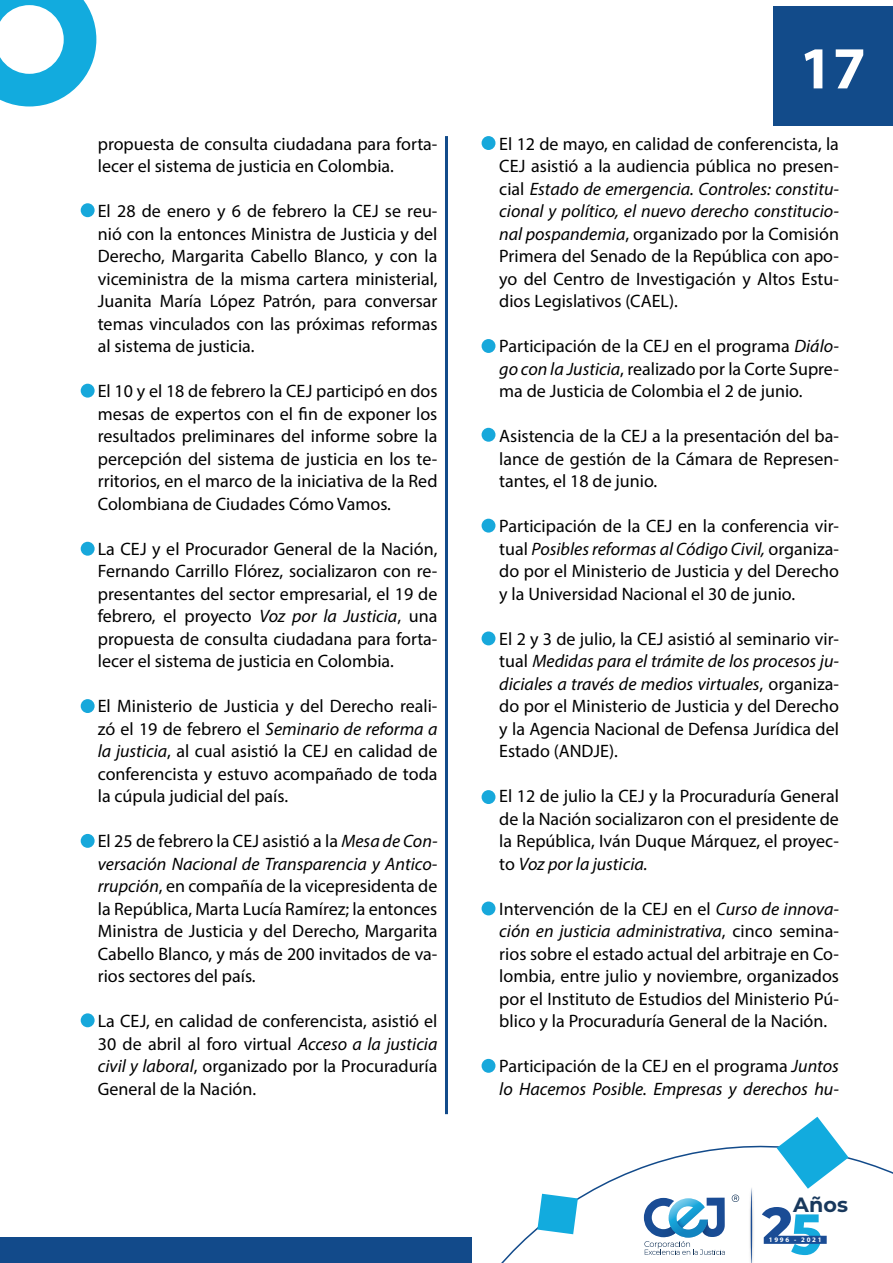
<style>
.page{position:relative;width:893px;height:1263px;background:#fff}
.page>*{position:absolute;margin:0;border:0;box-sizing:border-box;transform-origin:0 0}
.t1{font:700 60px "Myriad Pro";color:#fff}
.t2{font:700 20.7px "Montserrat";color:#18385c}
.t3{font:18px/22.5px "Myriad Pro";color:#000;text-align:justify}
.t4{font:italic 18px/22.5px "Myriad Pro";color:#000}
.t5{font:700 6.9px "Myriad Pro";letter-spacing:.25em;color:#fff}
.s1{font-style:italic}
.s2{font-style:normal}
</style>
<div class="page">
<div style="left:0;top:1237px;width:471px;height:26px;background:#124a8a"></div>
<svg style="left:445px;top:1114px;width:448px;height:149px"></svg>
<svg style="left:0;top:0;width:96px;height:106px"></svg>
<svg style="left:777px;top:1117px;width:72px;height:72px"></svg>
<svg style="left:537px;top:1194px;width:41px;height:40px"></svg>
<div style="left:773px;top:6px;width:120px;height:120px;background:#124b8a"></div>
<svg style="left:732px;top:1194px;width:7px;height:8px"></svg>
<svg style="left:644px;top:1197px;width:81px;height:58px"></svg>
<img style="left:748px;top:1184px;width:8px;height:79px">
<svg style="left:751px;top:1187px;width:1px;height:76px"></svg>
<svg style="left:762px;top:1207px;width:65px;height:48px"></svg>
<div style="left:81px;top:203px;width:14px;height:14px;background:#17a8db;border-radius:50%"></div>
<div style="left:482px;top:136px;width:13px;height:14px;background:#17a8db;border-radius:50%"></div>
<div style="left:482px;top:339px;width:13px;height:14px;background:#17a8db;border-radius:50%"></div>
<div style="left:482px;top:428px;width:13px;height:14px;background:#17a8db;border-radius:50%"></div>
<div style="left:482px;top:519px;width:13px;height:14px;background:#17a8db;border-radius:50%"></div>
<div style="left:482px;top:631px;width:13px;height:14px;background:#17a8db;border-radius:50%"></div>
<div style="left:482px;top:790px;width:13px;height:14px;background:#17a8db;border-radius:50%"></div>
<div style="left:482px;top:901px;width:13px;height:14px;background:#17a8db;border-radius:50%"></div>
<div style="left:482px;top:1059px;width:13px;height:14px;background:#17a8db;border-radius:50%"></div>
<div style="left:81px;top:384px;width:14px;height:14px;background:#17a8db;border-radius:50%"></div>
<div style="left:81px;top:542px;width:14px;height:14px;background:#17a8db;border-radius:50%"></div>
<div style="left:81px;top:699px;width:14px;height:14px;background:#17a8db;border-radius:50%"></div>
<div style="left:81px;top:834px;width:14px;height:14px;background:#17a8db;border-radius:50%"></div>
<div style="left:81px;top:1013px;width:14px;height:14px;background:#17a8db;border-radius:50%"></div>
<hr style="left:445px;top:136px;width:3px;height:978px;background:#124b8a">
<p class="t3" style="left:98px;top:132px;width:341px">propuesta de consulta ciudadana para forta&shy;lecer el sistema de justicia en Colombia.</p>
<p class="t3" style="left:98px;top:199px;width:341px">El 28 de enero y 6 de febrero la CEJ se reu&shy;nió con la entonces Ministra de Justicia y del Derecho, Margarita Cabello Blanco, y con la viceministra de la misma cartera ministerial, Juanita María López Patrón, para conversar temas vinculados con las próximas reformas al sistema de justicia.</p>
<p class="t3" style="left:98px;top:379px;width:341px">El 10 y el 18 de febrero la CEJ participó en dos mesas de expertos con el fin de exponer los resultados preliminares del informe sobre la percepción del sistema de justicia en los te&shy;rritorios, en el marco de la iniciativa de la Red Colombiana de Ciudades Cómo Vamos.</p>
<p class="t3" style="left:98px;top:537px;width:341px">La CEJ y el Procurador General de la Nación, Fernando Carrillo Flórez, socializaron con re&shy;presentantes del sector empresarial, el 19 de febrero, el proyecto <span class="s1">Voz por la Justicia</span>, una propuesta de consulta ciudadana para forta&shy;lecer el sistema de justicia en Colombia.</p>
<p class="t3" style="left:98px;top:694px;width:341px">El Ministerio de Justicia y del Derecho reali&shy;zó el 19 de febrero el <span class="s1">Seminario de reforma a la justicia</span>, al cual asistió la CEJ en calidad de conferencista y estuvo acompañado de toda la cúpula judicial del país.</p>
<p class="t3" style="left:98px;top:829px;width:341px">El 25 de febrero la CEJ asistió a la <span class="s1">Mesa de Con&shy;versación Nacional de Transparencia y Antico&shy;rrupción</span>, en compañía de la vicepresidenta de la República, Marta Lucía Ramírez; la entonces Ministra de Justicia y del Derecho, Margarita Cabello Blanco, y más de 200 invitados de va&shy;rios sectores del país.</p>
<p class="t3" style="left:98px;top:1009px;width:341px">La CEJ, en calidad de conferencista, asistió el 30 de abril al foro virtual <span class="s1">Acceso a la justicia civil y laboral</span>, organizado por la Procuraduría General de la Nación.</p>
<h1 class="t1" style="left:799px;top:29px;width:68px">17</h1>
<p class="t3" style="left:499px;top:132px;width:341px">El 12 de mayo, en calidad de conferencista, la CEJ asistió a la audiencia pública no presen&shy;cial <span class="s1">Estado de emergencia. Controles: constitu&shy;cional y político, el nuevo derecho constitucio&shy;nal pospandemia</span>, organizado por la Comisión Primera del Senado de la República con apo&shy;yo del Centro de Investigación y Altos Estu&shy;dios Legislativos (CAEL).</p>
<p class="t3" style="left:499px;top:334px;width:341px">Participación de la CEJ en el programa <span class="s1">Diálo&shy;go con la Justicia</span>, realizado por la Corte Supre&shy;ma de Justicia de Colombia el 2 de junio.</p>
<p class="t3" style="left:499px;top:424px;width:341px">Asistencia de la CEJ a la presentación del ba&shy;lance de gestión de la Cámara de Represen&shy;tantes, el 18 de junio.</p>
<p class="t3" style="left:499px;top:514px;width:341px">Participación de la CEJ en la conferencia vir&shy;tual <span class="s1">Posibles reformas al Código Civil,</span> organiza&shy;do por el Ministerio de Justicia y del Derecho y la Universidad Nacional el 30 de junio.</p>
<p class="t3" style="left:499px;top:627px;width:341px">El 2 y 3 de julio, la CEJ asistió al seminario vir&shy;tual <span class="s1">Medidas para el trámite de los procesos ju&shy;diciales a través de medios virtuales</span>, organiza&shy;do por el Ministerio de Justicia y del Derecho y la Agencia Nacional de Defensa Jurídica del Estado (ANDJE).</p>
<p class="t3" style="left:499px;top:784px;width:341px">El 12 de julio la CEJ y la Procuraduría General de la Nación socializaron con el presidente de la República, Iván Duque Márquez, el proyec&shy;to <span class="s1">Voz por la justicia.</span></p>
<p class="t3" style="left:499px;top:897px;width:341px">Intervención de la CEJ en el <span class="s1">Curso de innova&shy;ción en justicia administrativa</span>, cinco semina&shy;rios sobre el estado actual del arbitraje en Co&shy;lombia, entre julio y noviembre, organizados por el Instituto de Estudios del Ministerio Pú&shy;blico y la Procuraduría General de la Nación.</p>
<p class="t4" style="left:499px;top:1054px;width:341px"><span class="s2">Participación de la CEJ en el programa</span> Juntos lo Hacemos Posible. Empresas y derechos hu-</p>
<p class="t2" style="left:793px;top:1189px;width:56px">Años</p>
<p class="t5" style="left:769px;top:1235px;width:54px">1996 - 2021</p>
</div>
